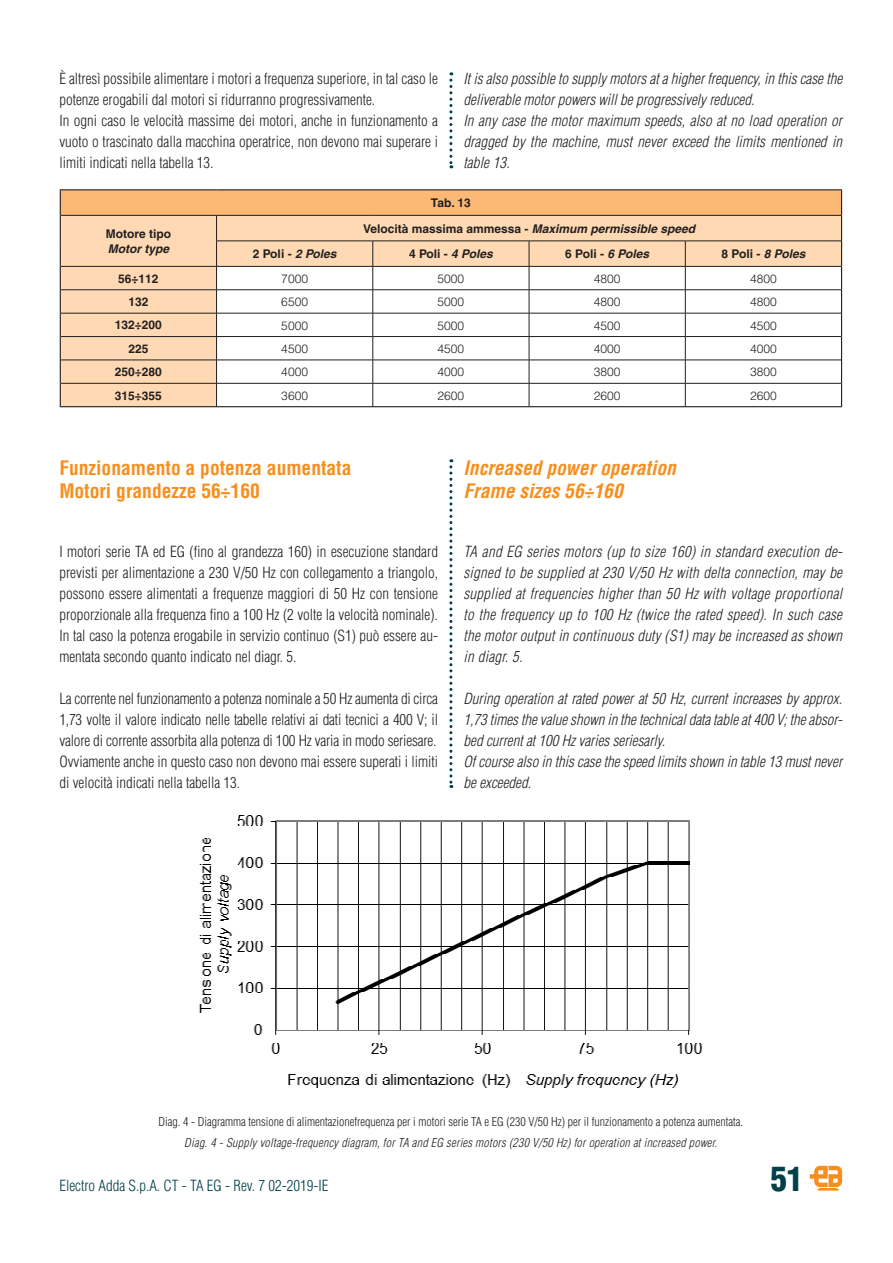
<style>
.page{position:relative;width:893px;height:1263px;background:#fff}
.page>*{position:absolute;margin:0;border:0;box-sizing:border-box;transform-origin:0 0}
.t1{font:900 condensed 33px "Helvetica";color:#004049}
.t2{font:700 condensed 19.5px/23.4px "Helvetica";color:#f78f1e}
.t3{font:italic 700 condensed 19.5px/23.4px "Helvetica";color:#f78f1e}
.t4{font:300 condensed 15px/21px "Helvetica";color:#231f20;text-align:justify}
.t5{font:italic 300 condensed 15px/21px "Helvetica";color:#231f20}
.t6{font:300 condensed 15px "Helvetica";color:#004049}
.t7{font:700 12px "Helvetica";color:#231f20}
.t8{font:300 condensed 12px "Helvetica";color:#231f20}
.t9{font:italic 300 condensed 12px "Helvetica";letter-spacing:.02em;color:#231f20}
.t10{font:300 12px "Helvetica";color:#231f20}
.t11{font:italic 700 12px "Helvetica";color:#231f20}
.s1{font-style:italic}
</style>
<div class="page">
<svg style="left:809px;top:1166px;width:33px;height:25px"></svg>
<div style="left:60px;top:190px;width:781px;height:25px;background:#fcb875"></div>
<svg style="left:61px;top:216px;width:780px;height:190px"></svg>
<hr style="left:60px;top:189px;width:156px;height:1px;background:#231f20">
<hr style="left:216px;top:189px;width:626px;height:1px;background:#231f20">
<svg style="left:60px;top:190px;width:1px;height:216px"></svg>
<svg style="left:841px;top:190px;width:1px;height:216px"></svg>
<hr style="left:60px;top:406px;width:782px;height:1px;background:#231f20">
<hr style="left:61px;top:215px;width:312px;height:1px;background:#231f20">
<hr style="left:373px;top:215px;width:468px;height:1px;background:#231f20">
<hr style="left:216px;top:241px;width:157px;height:1px;background:#231f20">
<hr style="left:373px;top:241px;width:156px;height:1px;background:#231f20">
<hr style="left:529px;top:241px;width:156px;height:1px;background:#231f20">
<hr style="left:685px;top:241px;width:156px;height:1px;background:#231f20">
<hr style="left:61px;top:266px;width:312px;height:1px;background:#231f20">
<hr style="left:373px;top:266px;width:156px;height:1px;background:#231f20">
<hr style="left:529px;top:266px;width:156px;height:1px;background:#231f20">
<hr style="left:685px;top:266px;width:156px;height:1px;background:#231f20">
<hr style="left:61px;top:290px;width:312px;height:1px;background:#231f20">
<hr style="left:373px;top:290px;width:156px;height:1px;background:#231f20">
<hr style="left:529px;top:290px;width:156px;height:1px;background:#231f20">
<hr style="left:685px;top:290px;width:156px;height:1px;background:#231f20">
<hr style="left:61px;top:313px;width:312px;height:1px;background:#231f20">
<hr style="left:373px;top:313px;width:156px;height:1px;background:#231f20">
<hr style="left:529px;top:313px;width:156px;height:1px;background:#231f20">
<hr style="left:685px;top:313px;width:156px;height:1px;background:#231f20">
<hr style="left:61px;top:336px;width:312px;height:1px;background:#231f20">
<hr style="left:373px;top:336px;width:156px;height:1px;background:#231f20">
<hr style="left:529px;top:336px;width:156px;height:1px;background:#231f20">
<hr style="left:685px;top:336px;width:156px;height:1px;background:#231f20">
<hr style="left:61px;top:360px;width:312px;height:1px;background:#231f20">
<hr style="left:373px;top:360px;width:156px;height:1px;background:#231f20">
<hr style="left:529px;top:360px;width:156px;height:1px;background:#231f20">
<hr style="left:685px;top:360px;width:156px;height:1px;background:#231f20">
<hr style="left:61px;top:383px;width:312px;height:1px;background:#231f20">
<svg style="left:216px;top:216px;width:1px;height:190px"></svg>
<hr style="left:373px;top:383px;width:156px;height:1px;background:#231f20">
<svg style="left:372px;top:241px;width:1px;height:165px"></svg>
<hr style="left:529px;top:383px;width:156px;height:1px;background:#231f20">
<svg style="left:529px;top:241px;width:1px;height:165px"></svg>
<hr style="left:685px;top:383px;width:156px;height:1px;background:#231f20">
<svg style="left:685px;top:241px;width:1px;height:165px"></svg>
<svg style="left:449px;top:72px;width:3px;height:96px"></svg>
<svg style="left:449px;top:459px;width:3px;height:329px"></svg>
<img style="left:199px;top:815px;width:504px;height:273px">
<p class="t4" style="left:59px;top:70px;width:380px;text-align:left">È altresì possibile alimentare i motori a frequenza superiore, in tal caso le potenze erogabili dal motori si ridurranno progressivamente.<br>In ogni caso le velocità massime dei motori, anche in funzionamento a vuoto o trascinato dalla macchina operatrice, non devono mai superare i limiti indicati nella tabella 13.</p>
<p class="t5" style="left:463px;top:70px;width:380px">It is also possible to supply motors at a higher frequency, in this case the deliverable motor powers will be progressively reduced.<br>In any case the motor maximum speeds, also at no load operation or dragged by the machine, must never exceed the limits mentioned in table 13.</p>
<p class="t7" style="left:431px;top:199px;width:41px">Tab. 13</p>
<p class="t7" style="left:106px;top:230px;width:67px">Motore tipo</p>
<p class="t11" style="left:108px;top:244px;width:63px">Motor type</p>
<p class="t7" style="left:363px;top:224px;width:333px">Velocità massima ammessa - <span class="s1">Maximum permissible speed</span></p>
<p class="t7" style="left:253px;top:250px;width:85px">2 Poli - <span class="s1">2 Poles</span></p>
<p class="t7" style="left:409px;top:250px;width:85px">4 Poli - <span class="s1">4 Poles</span></p>
<p class="t7" style="left:565px;top:250px;width:85px">6 Poli - <span class="s1">6 Poles</span></p>
<p class="t7" style="left:721px;top:250px;width:85px">8 Poli - <span class="s1">8 Poles</span></p>
<p class="t7" style="left:118px;top:274px;width:42px">56÷112</p>
<p class="t10" style="left:281px;top:274px;width:28px">7000</p>
<p class="t10" style="left:437px;top:274px;width:28px">5000</p>
<p class="t10" style="left:594px;top:274px;width:28px">4800</p>
<p class="t10" style="left:750px;top:274px;width:28px">4800</p>
<p class="t7" style="left:128px;top:297px;width:22px">132</p>
<p class="t10" style="left:281px;top:298px;width:28px">6500</p>
<p class="t10" style="left:437px;top:298px;width:28px">5000</p>
<p class="t10" style="left:594px;top:298px;width:28px">4800</p>
<p class="t10" style="left:750px;top:298px;width:28px">4800</p>
<p class="t7" style="left:115px;top:321px;width:49px">132÷200</p>
<p class="t10" style="left:281px;top:321px;width:28px">5000</p>
<p class="t10" style="left:437px;top:321px;width:28px">5000</p>
<p class="t10" style="left:594px;top:321px;width:28px">4500</p>
<p class="t10" style="left:750px;top:321px;width:28px">4500</p>
<p class="t7" style="left:128px;top:344px;width:22px">225</p>
<p class="t10" style="left:281px;top:344px;width:28px">4500</p>
<p class="t10" style="left:437px;top:344px;width:28px">4500</p>
<p class="t10" style="left:594px;top:344px;width:28px">4000</p>
<p class="t10" style="left:750px;top:344px;width:28px">4000</p>
<p class="t7" style="left:115px;top:368px;width:49px">250÷280</p>
<p class="t10" style="left:281px;top:368px;width:28px">4000</p>
<p class="t10" style="left:437px;top:368px;width:28px">4000</p>
<p class="t10" style="left:594px;top:368px;width:28px">3800</p>
<p class="t10" style="left:750px;top:368px;width:28px">3800</p>
<p class="t7" style="left:115px;top:391px;width:49px">315÷355</p>
<p class="t10" style="left:281px;top:391px;width:28px">3600</p>
<p class="t10" style="left:437px;top:391px;width:28px">2600</p>
<p class="t10" style="left:594px;top:391px;width:28px">2600</p>
<p class="t10" style="left:750px;top:391px;width:28px">2600</p>
<h2 class="t2" style="left:59px;top:458px;width:293px">Funzionamento a potenza aumentata<br>Motori grandezze 56÷160</h2>
<h2 class="t3" style="left:463px;top:458px;width:214px">Increased power operation<br>Frame sizes 56÷160</h2>
<p class="t4" style="left:59px;top:542px;width:380px">I motori serie TA ed EG (fino al grandezza 160) in esecuzione standard previsti per alimentazione a 230 V/50 Hz con collegamento a triangolo, possono essere alimentati a frequenze maggiori di 50 Hz con tensione proporzionale alla frequenza fino a 100 Hz (2 volte la velocità nominale).<br>In tal caso la potenza erogabile in servizio continuo (S1) può essere au&shy;mentata secondo quanto indicato nel diagr. 5.</p>
<p class="t4" style="left:59px;top:689px;width:380px">La corrente nel funzionamento a potenza nominale a 50 Hz aumenta di circa 1,73 volte il valore indicato nelle tabelle relativi ai dati tecnici a 400 V; il valore di corrente assorbita alla potenza di 100 Hz varia in modo seriesare.<br>Ovviamente anche in questo caso non devono mai essere superati i limiti di velocità indicati nella tabella 13.</p>
<p class="t5" style="left:463px;top:542px;width:380px;text-align:justify">TA and EG series motors (up to size 160) in standard execution de&shy;signed to be supplied at 230 V/50 Hz with delta connection, may be supplied at frequencies higher than 50 Hz with voltage proportional to the frequency up to 100 Hz (twice the rated speed). In such case the motor output in continuous duty (S1) may be increased as shown in diagr. 5.</p>
<p class="t5" style="left:463px;top:689px;width:380px">During operation at rated power at 50 Hz, current increases by approx.<br>1,73 times the value shown in the technical data table at 400 V; the absor&shy;bed current at 100 Hz varies seriesarly.<br>Of course also in this case the speed limits shown in table 13 must never be exceeded.</p>
<p class="t8" style="left:158px;top:1117px;width:586px">Diag. 4 - Diagramma tensione di alimentazionefrequenza per i motori serie TA e EG (230 V/50 Hz) per il funzionamento a potenza aumentata.</p>
<p class="t9" style="left:184px;top:1138px;width:534px">Diag. 4 - Supply voltage-frequency diagram, for TA and EG series motors (230 V/50 Hz) for operation at increased power.</p>
<p class="t6" style="left:59px;top:1179px;width:271px">Electro Adda S.p.A. CT - TA EG - Rev. 7 02-2019-IE</p>
<h1 class="t1" style="left:770px;top:1166px;width:34px">51</h1>
</div>
